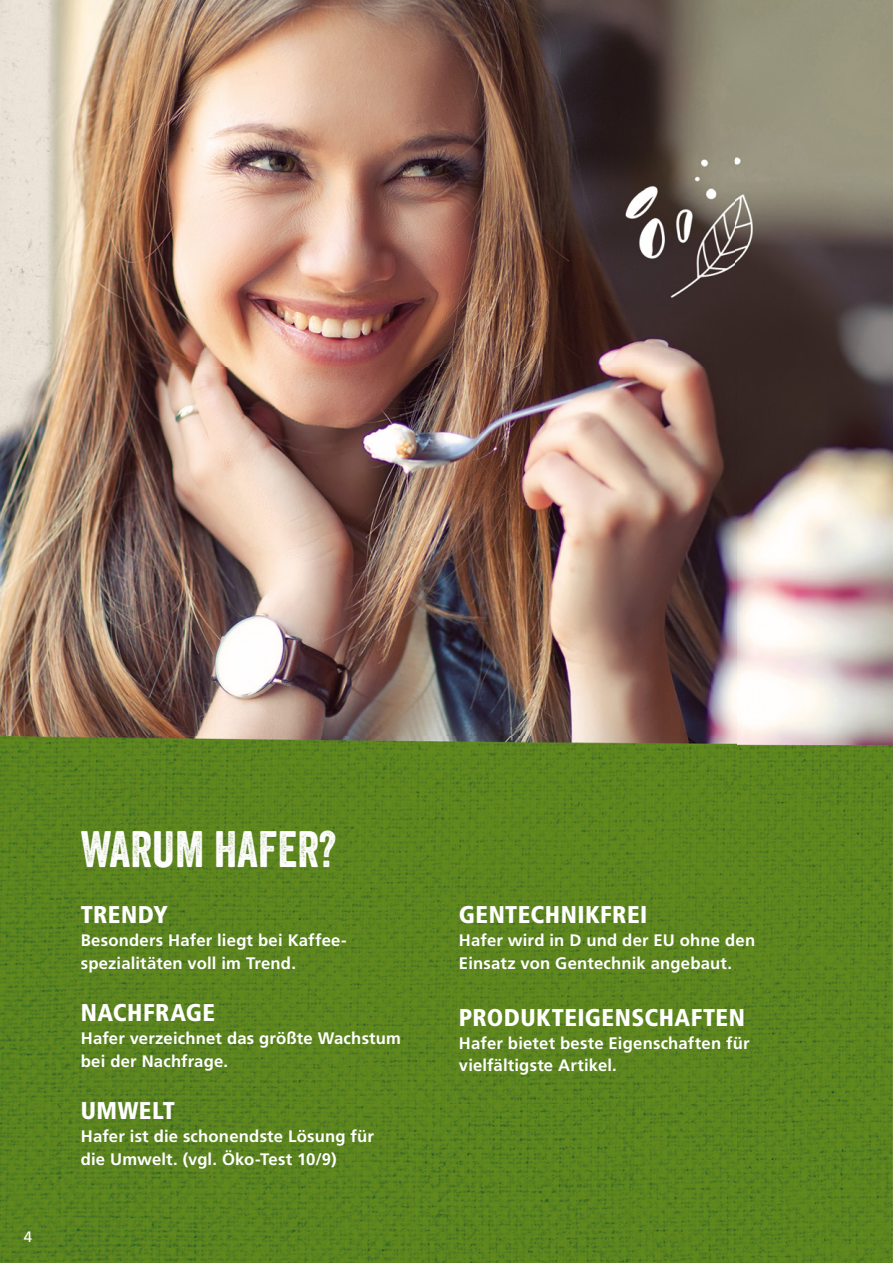
<style>
.page{position:relative;width:893px;height:1263px;background:#fff}
.page>*{position:absolute;margin:0;border:0;box-sizing:border-box;transform-origin:0 0}
.t1{font:49.65px "Veneer";color:#fff}
.t2{font:900 condensed 24.3px "Frutiger LT Std";letter-spacing:.02em;color:#fff}
.t3{font:700 16.65px/22.8px "Frutiger LT Std";letter-spacing:.01em;color:#fff}
.t4{font:15px "Frutiger LT Com";color:#fff}
</style>
<div class="page">
<img style="left:0;top:0;width:893px;height:1263px">
<p class="t4" style="left:24px;top:1228px;width:10px">4</p>
<h1 class="t1" style="left:81px;top:819px;width:257px">WARUM HAFER?</h1>
<h2 class="t2" style="left:81px;top:900px;width:88px">TRENDY</h2>
<p class="t3" style="left:81px;top:929px;width:267px">Besonders Hafer liegt bei Kaffee&shy;spezialitäten voll im Trend.</p>
<h2 class="t2" style="left:81px;top:998px;width:136px">NACHFRAGE</h2>
<p class="t3" style="left:81px;top:1027px;width:322px">Hafer verzeichnet das größte Wachstum bei der Nachfrage.</p>
<h2 class="t2" style="left:81px;top:1096px;width:96px">UMWELT</h2>
<p class="t3" style="left:81px;top:1125px;width:295px">Hafer ist die schonendste Lösung für die Umwelt. (vgl. Öko-Test 10/9)</p>
<h2 class="t2" style="left:459px;top:900px;width:190px">GENTECHNIKFREI</h2>
<p class="t3" style="left:459px;top:929px;width:298px">Hafer wird in D und der EU ohne den<br>Einsatz von Gentechnik angebaut.</p>
<h2 class="t2" style="left:459px;top:1003px;width:287px">PRODUKTEIGENSCHAFTEN</h2>
<p class="t3" style="left:459px;top:1031px;width:292px">Hafer bietet beste Eigenschaften für vielfältigste Artikel.</p>
</div>
